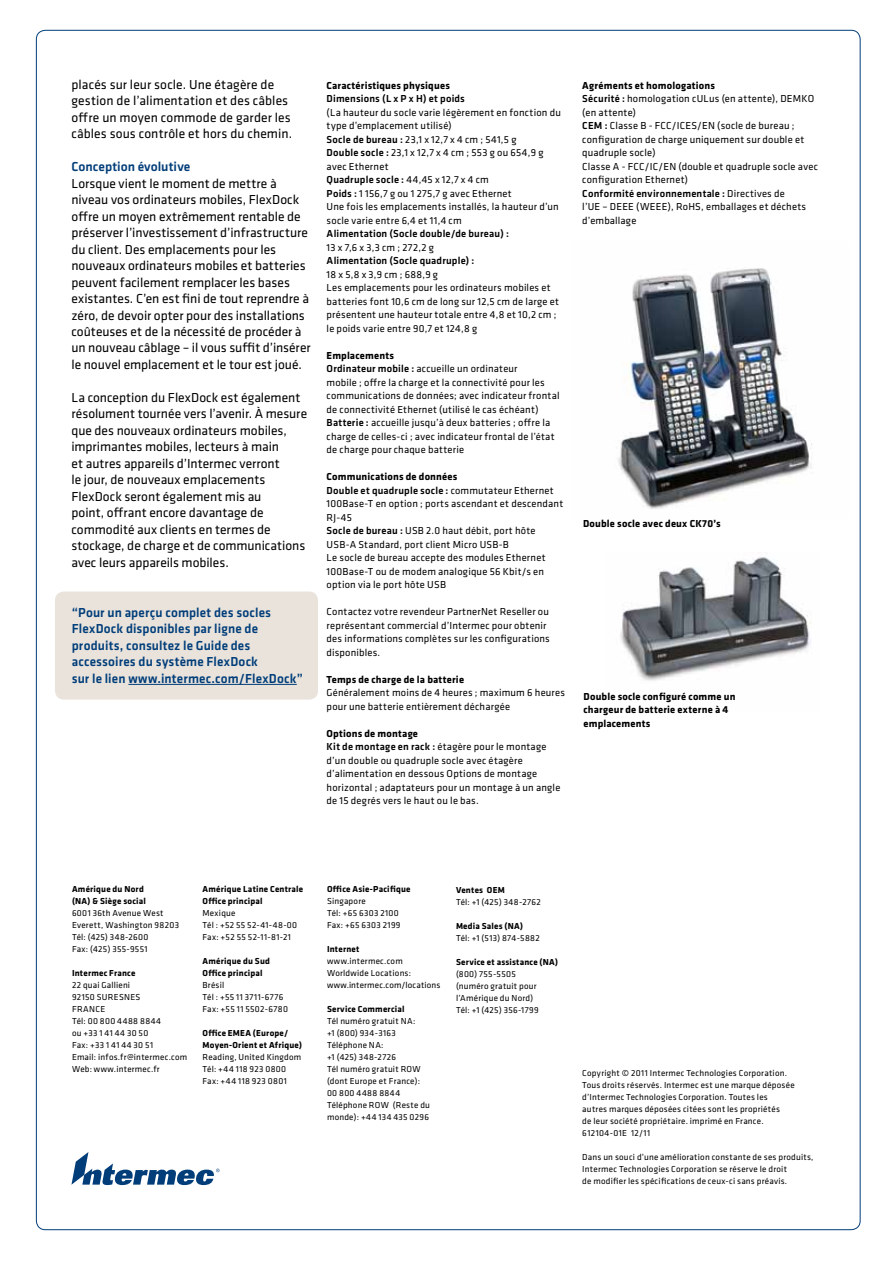
<style>
.page{position:relative;width:893px;height:1263px;background:#fff}
.page>*{position:absolute;margin:0;border:0;box-sizing:border-box;transform-origin:0 0}
.t1{font:13.5px/16.5px "Klavika";color:#000}
.t2{font:500 13.5px/16.5px "Klavika";letter-spacing:.01em;color:#003d79}
.t3{font:10.5px/13.5px "Klavika";letter-spacing:.02em;color:#000}
.t4{font:700 10.5px/13.5px "Klavika";letter-spacing:.015em;color:#000}
.t5{font:500 10.5px "Klavika";letter-spacing:.015em;color:#000}
.t6{font:9px/12px "Klavika";letter-spacing:.025em;color:#000}
.t7{font:700 9px/12px "Klavika";letter-spacing:.02em;color:#000}
.s1{font-weight:500}
.s2{font-weight:700}
</style>
<div class="page">
<img style="left:618px;top:268px;width:194px;height:241px">
<img style="left:620px;top:557px;width:191px;height:124px">
<svg style="left:71px;top:1152px;width:148px;height:33px"></svg>
<div style="left:55px;top:591px;width:263px;height:109px;background:#e9e3dc;border-radius:9px"></div>
<hr style="left:128px;top:684px;width:169px;height:1px;background:#003d79">
<p class="t1" style="left:71px;top:75px;width:222px">placés sur leur socle. Une étagère de gestion de l’alimentation et des câbles offre un moyen commode de garder les câbles sous contrôle et hors du chemin.</p>
<p class="t2" style="left:71px;top:158px;width:120px">Conception évolutive</p>
<p class="t1" style="left:71px;top:174px;width:241px">Lorsque vient le moment de mettre à niveau vos ordinateurs mobiles, FlexDock offre un moyen extrêmement rentable de préserver l’investissement d’infrastructure du client. Des emplacements pour les nouveaux ordinateurs mobiles et batteries peuvent facilement remplacer les bases existantes. C’en est fini de tout reprendre à zéro, de devoir opter pour des installations coûteuses et de la nécessité de procéder à un nouveau câblage – il vous suffit d’insérer le nouvel emplacement et le tour est joué.</p>
<p class="t1" style="left:71px;top:389px;width:237px">La conception du FlexDock est également résolument tournée vers l’avenir. À mesure que des nouveaux ordinateurs mobiles, imprimantes mobiles, lecteurs à main<br>et autres appareils d’Intermec verront<br>le jour, de nouveaux emplacements FlexDock seront également mis au<br>point, offrant encore davantage de commodité aux clients en termes de stockage, de charge et de communications avec leurs appareils mobiles.</p>
<p class="t2" style="left:72px;top:603px;width:233px">“Pour un aperçu complet des socles FlexDock disponibles par ligne de produits, consultez le Guide des accessoires du système FlexDock<br>sur le lien www.intermec.com/FlexDock”</p>
<p class="t4" style="left:327px;top:78px;width:125px">Caractéristiques physiques</p>
<p class="t5" style="left:327px;top:91px;width:140px">Dimensions (L x P x H) et poids</p>
<p class="t3" style="left:327px;top:105px;width:236px">(La hauteur du socle varie légèrement en fonction du type d’emplacement utilisé)<br><span class="s1">Socle de bureau :</span> 23,1 x 12,7 x 4 cm ; 541,5 g<br><span class="s1">Double socle :</span> 23,1 x 12,7 x 4 cm ; 553 g ou 654,9 g avec Ethernet<br><span class="s1">Quadruple socle :</span> 44,45 x 12,7 x 4 cm<br><span class="s1">Poids :</span> 1 156,7 g ou 1 275,7 g avec Ethernet<br>Une fois les emplacements installés, la hauteur d’un socle varie entre 6,4 et 11,4 cm</p>
<p class="t5" style="left:327px;top:226px;width:184px">Alimentation (Socle double/de bureau) :</p>
<p class="t3" style="left:327px;top:240px;width:109px">13 x 7,6 x 3,3 cm ; 272,2 g</p>
<p class="t5" style="left:327px;top:253px;width:149px">Alimentation (Socle quadruple) :</p>
<p class="t3" style="left:327px;top:267px;width:234px">18 x 5,8 x 3,9 cm ; 688,9 g<br>Les emplacements pour les ordinateurs mobiles et batteries font 10,6 cm de long sur 12,5 cm de large et présentent une hauteur totale entre 4,8 et 10,2 cm ; le poids varie entre 90,7 et 124,8 g</p>
<p class="t3" style="left:327px;top:348px;width:234px"><span class="s2">Emplacements<br></span><span class="s1">Ordinateur mobile :</span> accueille un ordinateur<br>mobile ; offre la charge et la connectivité pour les communications de données; avec indicateur frontal de connectivité Ethernet (utilisé le cas échéant)<br><span class="s1">Batterie :</span> accueille jusqu’à deux batteries ; offre la charge de celles-ci ; avec indicateur frontal de l’état de charge pour chaque batterie</p>
<p class="t3" style="left:327px;top:470px;width:238px"><span class="s2">Communications de données<br></span><span class="s1">Double et quadruple socle :</span> commutateur Ethernet 100Base-T en option ; ports ascendant et descendant RJ-45<br><span class="s1">Socle de bureau :</span> USB 2.0 haut débit, port hôte USB-A Standard, port client Micro USB-B<br>Le socle de bureau accepte des modules Ethernet 100Base-T ou de modem analogique 56 Kbit/s en option via le port hôte USB</p>
<p class="t3" style="left:327px;top:605px;width:225px">Contactez votre revendeur PartnerNet Reseller ou représentant commercial d’Intermec pour obtenir des informations complètes sur les configurations disponibles.</p>
<p class="t4" style="left:327px;top:672px;width:139px">Temps de charge de la batterie</p>
<p class="t3" style="left:327px;top:686px;width:240px">Généralement moins de 4 heures ; maximum 6 heures pour une batterie entièrement déchargée</p>
<p class="t3" style="left:327px;top:726px;width:235px"><span class="s2">Options de montage<br></span><span class="s1">Kit de montage en rack :</span> étagère pour le montage d’un double ou quadruple socle avec étagère d’alimentation en dessous Options de montage horizontal ; adaptateurs pour un montage à un angle de 15 degrés vers le haut ou le bas.</p>
<p class="t3" style="left:582px;top:78px;width:237px"><span class="s2">Agréments et homologations<br></span><span class="s1">Sécurité :</span> homologation cULus (en attente), DEMKO (en attente)<br><span class="s1">CEM :</span> Classe B - FCC/ICES/EN (socle de bureau ; configuration de charge uniquement sur double et quadruple socle)<br>Classe A - FCC/IC/EN (double et quadruple socle avec configuration Ethernet)<br><span class="s1">Conformité environnementale :</span> Directives de<br>l’UE – DEEE (WEEE), RoHS, emballages et déchets d’emballage</p>
<p class="t4" style="left:583px;top:516px;width:139px">Double socle avec deux CK70’s</p>
<p class="t4" style="left:583px;top:689px;width:153px">Double socle configuré comme un chargeur de batterie externe à 4 emplacements</p>
<p class="t7" style="left:72px;top:882px;width:75px">Amérique du Nord (NA) &amp; Siège social</p>
<p class="t6" style="left:72px;top:906px;width:109px">6001 36th Avenue West<br>Everett, Washington 98203<br>Tél: (425) 348-2600<br>Fax: (425) 355-9551</p>
<p class="t7" style="left:72px;top:966px;width:65px">Intermec France</p>
<p class="t6" style="left:72px;top:978px;width:117px">22 quai Gallieni<br>92150 SURESNES<br>FRANCE<br>Tél: 00 800 4488 8844<br>ou +33 1 41 44 30 50<br>Fax: +33 1 41 44 30 51<br>Email: infos.fr@intermec.com<br>Web: www.intermec.fr</p>
<p class="t7" style="left:202px;top:882px;width:102px">Amérique Latine Centrale<br>Office principal</p>
<p class="t6" style="left:202px;top:906px;width:96px">Mexique<br>Tél : +52 55 52-41-48-00<br>Fax: +52 55 52-11-81-21</p>
<p class="t7" style="left:202px;top:954px;width:69px">Amérique du Sud<br>Office principal</p>
<p class="t6" style="left:202px;top:978px;width:87px">Brésil<br>Tél : +55 11 3711-6776<br>Fax: +55 11 5502-6780</p>
<p class="t7" style="left:202px;top:1026px;width:101px">Office EMEA (Europe/<br>Moyen-Orient et Afrique)</p>
<p class="t6" style="left:202px;top:1050px;width:100px">Reading, United Kingdom<br>Tél: +44 118 923 0800<br>Fax: +44 118 923 0801</p>
<p class="t7" style="left:327px;top:882px;width:85px">Office Asie-Pacifique</p>
<p class="t6" style="left:327px;top:894px;width:75px">Singapore<br>Tél: +65 6303 2100<br>Fax: +65 6303 2199</p>
<p class="t7" style="left:327px;top:942px;width:34px">Internet</p>
<p class="t6" style="left:327px;top:954px;width:115px">www.intermec.com<br>Worldwide Locations: www.intermec.com/locations</p>
<p class="t7" style="left:327px;top:1002px;width:79px">Service Commercial</p>
<p class="t6" style="left:327px;top:1014px;width:105px">Tél numéro gratuit NA:<br>+1 (800) 934-3163<br>Téléphone NA:<br>+1 (425) 348-2726<br>Tél numéro gratuit ROW (dont Europe et France):<br>00 800 4488 8844<br>Téléphone ROW (Reste du monde): +44 134 435 0296</p>
<p class="t7" style="left:456px;top:883px;width:50px">Ventes OEM</p>
<p class="t6" style="left:456px;top:895px;width:86px">Tél: +1 (425) 348-2762</p>
<p class="t7" style="left:456px;top:919px;width:69px">Media Sales (NA)</p>
<p class="t6" style="left:456px;top:931px;width:85px">Tél: +1 (513) 874-5882</p>
<p class="t7" style="left:456px;top:955px;width:104px">Service et assistance (NA)</p>
<p class="t6" style="left:456px;top:967px;width:84px">(800) 755-5505 (numéro gratuit pour l’Amérique du Nord)<br>Tél: +1 (425) 356-1799</p>
<p class="t6" style="left:582px;top:1067px;width:214px">Copyright © 2011 Intermec Technologies Corporation.<br>Tous droits réservés. Intermec est une marque déposée d’Intermec Technologies Corporation. Toutes les autres marques déposées citées sont les propriétés<br>de leur société propriétaire. imprimé en France.<br>612104-01E 12/11</p>
<p class="t6" style="left:582px;top:1151px;width:233px">Dans un souci d’une amélioration constante de ses produits,<br>Intermec Technologies Corporation se réserve le droit<br>de modifier les spécifications de ceux-ci sans préavis.</p>
</div>
